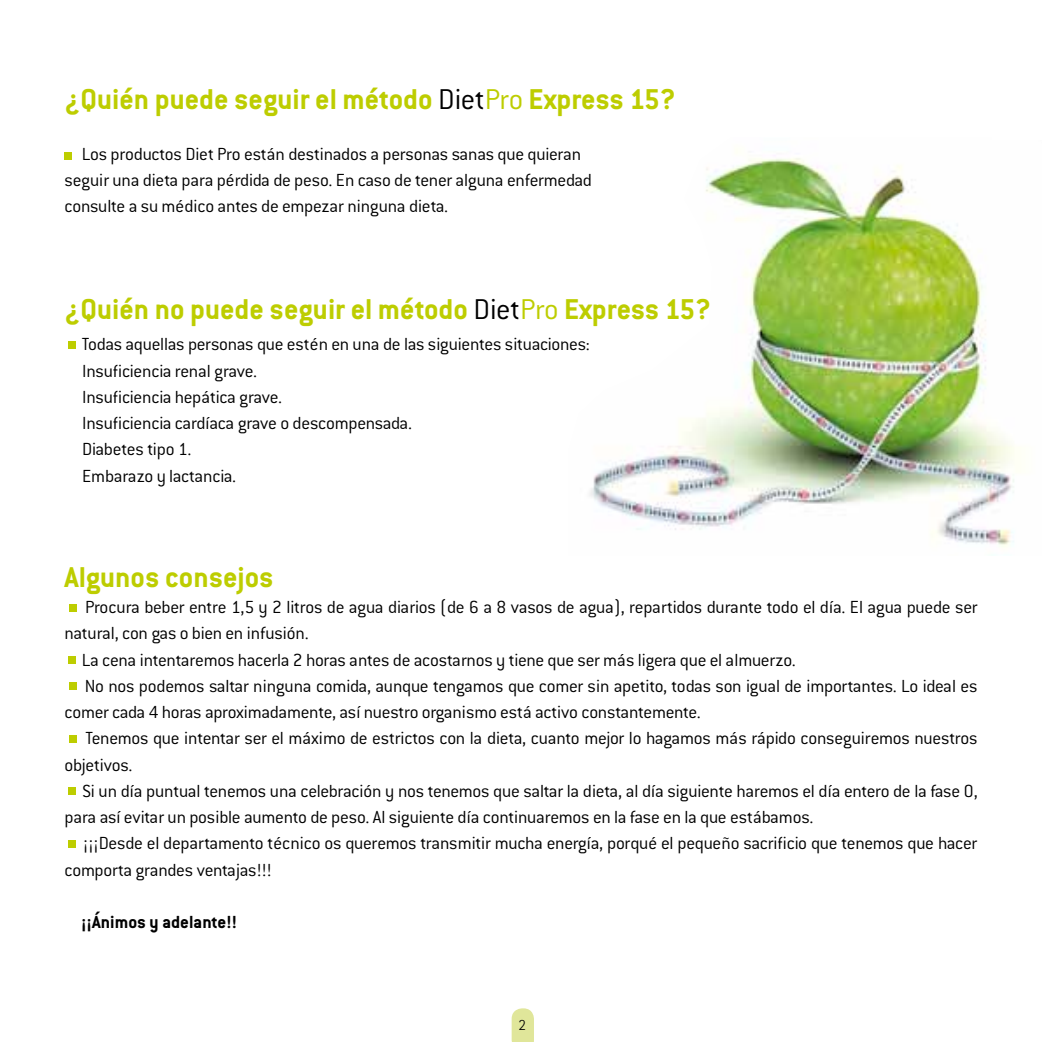
<style>
.page{position:relative;width:1042px;height:1042px;background:#fff}
.page>*{position:absolute;margin:0;border:0;box-sizing:border-box;transform-origin:0 0}
.t1{font:700 31.5px "Conduit ITC";color:#bdcd00}
.t2{font:300 19.25px/26.2px "Conduit ITC";letter-spacing:-.015em;color:#000}
.t3{font:700 19.25px "Conduit ITC";color:#000}
.t4{font:300 15.75px "Rotis Sans Serif";color:#000}
.s1{font-weight:300;color:#000}
.s2{font-weight:300}
</style>
<div class="page">
<svg style="left:512px;top:1008px;width:22px;height:34px"></svg>
<img style="left:590px;top:155px;width:425px;height:393px">
<div style="left:64px;top:152px;width:8px;height:8px;background:#bdcd00"></div>
<div style="left:68px;top:341px;width:7px;height:8px;background:#bdcd00"></div>
<div style="left:69px;top:604px;width:7px;height:7px;background:#bdcd00"></div>
<div style="left:68px;top:656px;width:7px;height:8px;background:#bdcd00"></div>
<div style="left:69px;top:682px;width:7px;height:8px;background:#bdcd00"></div>
<div style="left:69px;top:735px;width:7px;height:7px;background:#bdcd00"></div>
<div style="left:68px;top:787px;width:7px;height:8px;background:#bdcd00"></div>
<div style="left:68px;top:840px;width:8px;height:7px;background:#bdcd00"></div>
<h1 class="t1" style="left:64px;top:81px;width:613px">¿Quién puede seguir el método <span class="s1">Diet</span><span class="s2">Pro</span> Express 15?</h1>
<p class="t2" style="left:64px;top:140px;width:529px;text-indent:17px">Los productos Diet Pro están destinados a personas sanas que quieran seguir una dieta para pérdida de peso. En caso de tener alguna enfermedad consulte a su médico antes de empezar ninguna dieta.</p>
<h1 class="t1" style="left:64px;top:291px;width:648px">¿Quién no puede seguir el método <span class="s1">Diet</span><span class="s2">Pro</span> Express 15?</h1>
<p class="t2" style="left:82px;top:331px;width:509px">Todas aquellas personas que estén en una de las siguientes situaciones:<br>Insuficiencia renal grave.<br>Insuficiencia hepática grave.<br>Insuficiencia cardíaca grave o descompensada.<br>Diabetes tipo 1.<br>Embarazo y lactancia.</p>
<h1 class="t1" style="left:64px;top:558px;width:211px">Algunos consejos</h1>
<p class="t2" style="left:85px;top:594px;width:894px">Procura beber entre 1,5 y 2 litros de agua diarios (de 6 a 8 vasos de agua), repartidos durante todo el día. El agua puede ser</p>
<p class="t2" style="left:64px;top:620px;width:246px">natural, con gas o bien en infusión.</p>
<p class="t2" style="left:82px;top:646px;width:715px">La cena intentaremos hacerla 2 horas antes de acostarnos y tiene que ser más ligera que el almuerzo.</p>
<p class="t2" style="left:85px;top:672px;width:894px">No nos podemos saltar ninguna comida, aunque tengamos que comer sin apetito, todas son igual de importantes. Lo ideal es</p>
<p class="t2" style="left:64px;top:699px;width:638px">comer cada 4 horas aproximadamente, así nuestro organismo está activo constantemente.</p>
<p class="t2" style="left:86px;top:725px;width:893px">Tenemos que intentar ser el máximo de estrictos con la dieta, cuanto mejor lo hagamos más rápido conseguiremos nuestros</p>
<p class="t2" style="left:64px;top:751px;width:70px">objetivos.</p>
<p class="t2" style="left:83px;top:777px;width:896px">Si un día puntual tenemos una celebración y nos tenemos que saltar la dieta, al día siguiente haremos el día entero de la fase 0,</p>
<p class="t2" style="left:64px;top:804px;width:750px">para así evitar un posible aumento de peso. Al siguiente día continuaremos en la fase en la que estábamos.</p>
<p class="t2" style="left:84px;top:830px;width:895px">¡¡¡Desde el departamento técnico os queremos transmitir mucha energía, porqué el pequeño sacrificio que tenemos que hacer</p>
<p class="t2" style="left:64px;top:856px;width:209px">comporta grandes ventajas!!!</p>
<p class="t3" style="left:82px;top:911px;width:157px">¡¡Ánimos y adelante!!</p>
<p class="t4" style="left:518px;top:1015px;width:9px">23</p>
</div>
